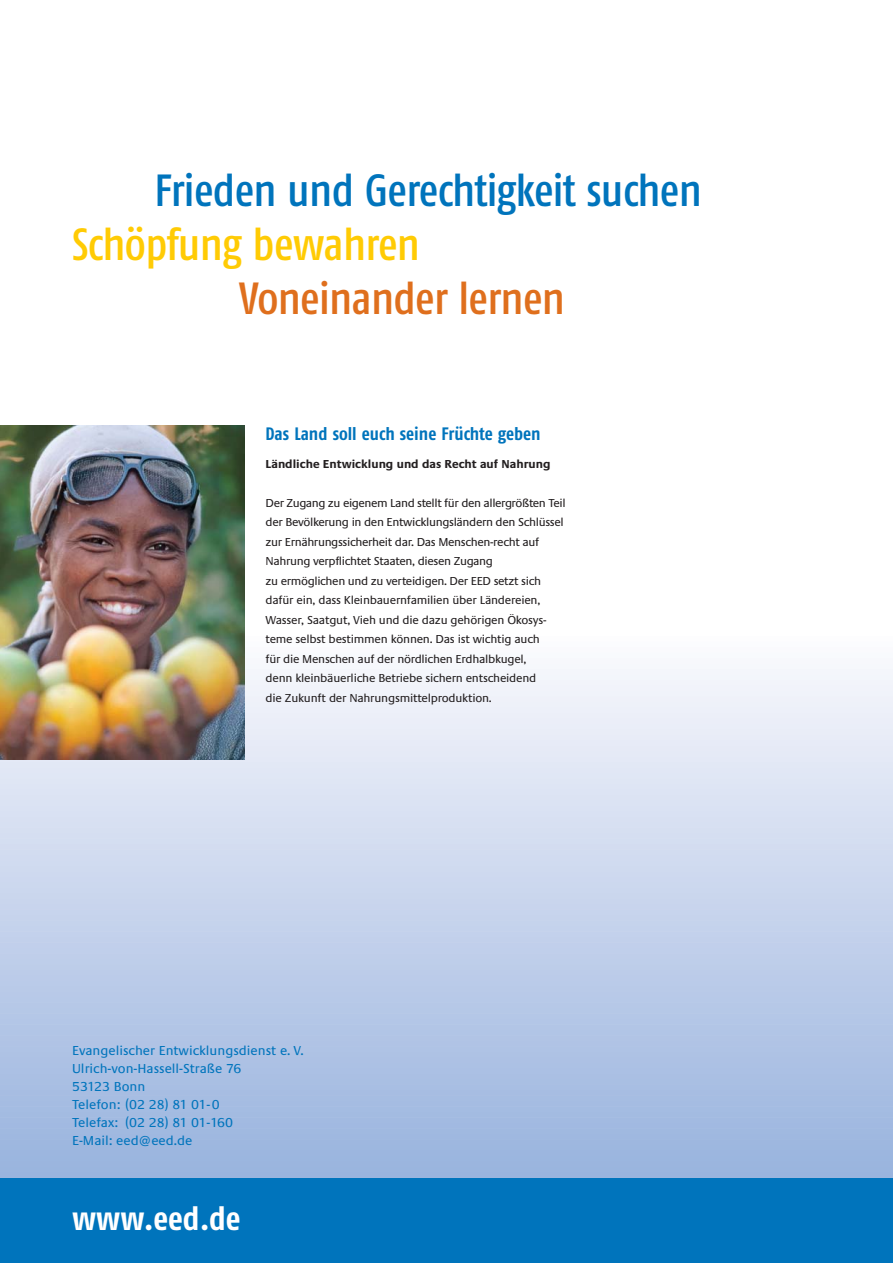
<style>
.page{position:relative;width:893px;height:1263px;background:#fff}
.page>*{position:absolute;margin:0;border:0;box-sizing:border-box;transform-origin:0 0}
.t1{font:45px "Fago Co Med";letter-spacing:-.015em;color:#0074bc}
.t2{font:45px "Fago Co Med";letter-spacing:-.015em;color:#ffcb04}
.t3{font:45px "Fago Co Med";letter-spacing:-.015em;color:#df6f1d}
.t4{font:700 33px "Fago Co";color:#fff}
.t5{font:700 18px "Fago Co";color:#0074bc}
.t6{font:13.5px/18px "Praxis EF";color:#0074bc}
.t7{font:12px/19.5px "Praxis EF";letter-spacing:-.03em;color:#231f20}
.t8{font:700 12px "Praxis EF";color:#231f20}
.s1{font-size:15px}
</style>
<div class="page">
<div style="left:0;top:1171px;width:893px;height:7px;background:#99b4de"></div>
<div style="left:0;top:1166px;width:893px;height:7px;background:#9ab5de"></div>
<div style="left:0;top:1160px;width:893px;height:7px;background:#9bb5de"></div>
<div style="left:0;top:1155px;width:893px;height:7px;background:#9bb6df"></div>
<div style="left:0;top:1149px;width:893px;height:8px;background:#9cb6df"></div>
<div style="left:0;top:1144px;width:893px;height:7px;background:#9db7df"></div>
<div style="left:0;top:1138px;width:893px;height:8px;background:#9eb7df"></div>
<div style="left:0;top:1133px;width:893px;height:7px;background:#9fb8e0"></div>
<div style="left:0;top:1127px;width:893px;height:8px;background:#a0b9e0"></div>
<div style="left:0;top:1122px;width:893px;height:7px;background:#a1b9e1"></div>
<div style="left:0;top:1116px;width:893px;height:8px;background:#a2bae1"></div>
<div style="left:0;top:1111px;width:893px;height:7px;background:#a3bbe1"></div>
<div style="left:0;top:1106px;width:893px;height:7px;background:#a4bce2"></div>
<div style="left:0;top:1100px;width:893px;height:7px;background:#a5bce2"></div>
<div style="left:0;top:1095px;width:893px;height:7px;background:#a6bde2"></div>
<div style="left:0;top:1089px;width:893px;height:7px;background:#a7bde2"></div>
<div style="left:0;top:1084px;width:893px;height:7px;background:#a8bee3"></div>
<div style="left:0;top:1078px;width:893px;height:7px;background:#a9bfe3"></div>
<div style="left:0;top:1073px;width:893px;height:7px;background:#aabfe3"></div>
<div style="left:0;top:1067px;width:893px;height:7px;background:#abc0e4"></div>
<div style="left:0;top:1062px;width:893px;height:7px;background:#acc1e4"></div>
<div style="left:0;top:1056px;width:893px;height:8px;background:#adc1e4"></div>
<div style="left:0;top:1051px;width:893px;height:7px;background:#aec2e4"></div>
<div style="left:0;top:1045px;width:893px;height:8px;background:#afc3e5"></div>
<div style="left:0;top:1040px;width:893px;height:7px;background:#b0c3e5"></div>
<div style="left:0;top:1034px;width:893px;height:8px;background:#b1c4e5"></div>
<div style="left:0;top:1029px;width:893px;height:7px;background:#b1c5e6"></div>
<div style="left:0;top:1023px;width:893px;height:8px;background:#b2c5e6"></div>
<div style="left:0;top:1018px;width:893px;height:7px;background:#b3c6e7"></div>
<div style="left:0;top:1013px;width:893px;height:7px;background:#b4c7e7"></div>
<div style="left:0;top:1007px;width:893px;height:7px;background:#b5c8e7"></div>
<div style="left:0;top:1002px;width:893px;height:7px;background:#b6c8e7"></div>
<div style="left:0;top:996px;width:893px;height:7px;background:#b7c9e8"></div>
<div style="left:0;top:991px;width:893px;height:7px;background:#b8c9e8"></div>
<div style="left:0;top:985px;width:893px;height:7px;background:#b9cae8"></div>
<div style="left:0;top:980px;width:893px;height:7px;background:#bacbe9"></div>
<div style="left:0;top:974px;width:893px;height:8px;background:#bbcbe9"></div>
<div style="left:0;top:969px;width:893px;height:7px;background:#bccce9"></div>
<div style="left:0;top:963px;width:893px;height:8px;background:#bdcde9"></div>
<div style="left:0;top:958px;width:893px;height:7px;background:#beceea"></div>
<div style="left:0;top:952px;width:893px;height:8px;background:#bfceea"></div>
<div style="left:0;top:947px;width:893px;height:7px;background:#c0cfeb"></div>
<div style="left:0;top:941px;width:893px;height:8px;background:#c1cfeb"></div>
<div style="left:0;top:936px;width:893px;height:7px;background:#c2d0eb"></div>
<div style="left:0;top:930px;width:893px;height:8px;background:#c3d1ec"></div>
<div style="left:0;top:925px;width:893px;height:7px;background:#c4d2ec"></div>
<div style="left:0;top:920px;width:893px;height:7px;background:#c5d3ec"></div>
<div style="left:0;top:914px;width:893px;height:7px;background:#c6d3ec"></div>
<div style="left:0;top:909px;width:893px;height:7px;background:#c7d4ed"></div>
<div style="left:0;top:903px;width:893px;height:7px;background:#c8d4ed"></div>
<div style="left:0;top:898px;width:893px;height:7px;background:#c9d5ed"></div>
<div style="left:0;top:892px;width:893px;height:7px;background:#cad6ed"></div>
<div style="left:0;top:887px;width:893px;height:7px;background:#cbd7ee"></div>
<div style="left:0;top:881px;width:893px;height:8px;background:#ccd8ee"></div>
<div style="left:0;top:876px;width:893px;height:7px;background:#cdd8ef"></div>
<div style="left:0;top:870px;width:893px;height:8px;background:#ced9ef"></div>
<div style="left:0;top:865px;width:893px;height:7px;background:#cfdaef"></div>
<div style="left:0;top:859px;width:893px;height:8px;background:#d0dbf0"></div>
<div style="left:0;top:854px;width:893px;height:7px;background:#d1dbf0"></div>
<div style="left:0;top:848px;width:893px;height:8px;background:#d2dcf0"></div>
<div style="left:0;top:843px;width:893px;height:7px;background:#d3dcf0"></div>
<div style="left:0;top:838px;width:893px;height:7px;background:#d4def1"></div>
<div style="left:0;top:832px;width:893px;height:7px;background:#d5def1"></div>
<div style="left:0;top:827px;width:893px;height:7px;background:#d6dff1"></div>
<div style="left:0;top:821px;width:893px;height:7px;background:#d7e0f2"></div>
<div style="left:0;top:816px;width:893px;height:7px;background:#d8e0f2"></div>
<div style="left:0;top:810px;width:893px;height:7px;background:#d9e1f3"></div>
<div style="left:0;top:805px;width:893px;height:7px;background:#dae2f3"></div>
<div style="left:0;top:799px;width:893px;height:7px;background:#dbe3f3"></div>
<div style="left:0;top:794px;width:893px;height:7px;background:#dce3f3"></div>
<div style="left:0;top:788px;width:893px;height:8px;background:#dde4f4"></div>
<div style="left:0;top:783px;width:893px;height:7px;background:#dee5f4"></div>
<div style="left:0;top:777px;width:893px;height:8px;background:#dfe6f4"></div>
<div style="left:0;top:772px;width:893px;height:7px;background:#e0e7f5"></div>
<div style="left:0;top:766px;width:893px;height:8px;background:#e1e7f5"></div>
<div style="left:0;top:761px;width:893px;height:7px;background:#e2e8f5"></div>
<div style="left:0;top:755px;width:893px;height:8px;background:#e4e9f6"></div>
<div style="left:0;top:750px;width:893px;height:7px;background:#e5eaf6"></div>
<div style="left:0;top:745px;width:893px;height:7px;background:#e6eaf6"></div>
<div style="left:0;top:739px;width:893px;height:7px;background:#e7ebf7"></div>
<div style="left:0;top:734px;width:893px;height:7px;background:#e8ecf7"></div>
<div style="left:0;top:728px;width:893px;height:7px;background:#e9edf7"></div>
<div style="left:0;top:723px;width:893px;height:7px;background:#eaeef8"></div>
<div style="left:0;top:717px;width:893px;height:7px;background:#ebeef8"></div>
<div style="left:0;top:712px;width:893px;height:7px;background:#eceff8"></div>
<div style="left:0;top:706px;width:893px;height:8px;background:#edf0f9"></div>
<div style="left:0;top:701px;width:893px;height:7px;background:#eef1f9"></div>
<div style="left:0;top:695px;width:893px;height:8px;background:#eff1f9"></div>
<div style="left:0;top:690px;width:893px;height:7px;background:#f0f3fa"></div>
<div style="left:0;top:684px;width:893px;height:8px;background:#f1f3fa"></div>
<div style="left:0;top:679px;width:893px;height:7px;background:#f2f4fa"></div>
<div style="left:0;top:673px;width:893px;height:8px;background:#f3f6fb"></div>
<div style="left:0;top:668px;width:893px;height:7px;background:#f4f6fb"></div>
<div style="left:0;top:663px;width:893px;height:7px;background:#f6f8fc"></div>
<div style="left:0;top:657px;width:893px;height:7px;background:#f7f8fc"></div>
<div style="left:0;top:652px;width:893px;height:7px;background:#f8fafd"></div>
<div style="left:0;top:646px;width:893px;height:7px;background:#fafafd"></div>
<div style="left:0;top:641px;width:893px;height:7px;background:#fbfcfe"></div>
<div style="left:0;top:1178px;width:893px;height:85px;background:#0074bc"></div>
<img style="left:0;top:426px;width:244px;height:333px">
<h1 class="t1" style="left:155px;top:170px;width:549px">Frieden und Gerechtigkeit suchen</h1>
<h1 class="t2" style="left:72px;top:224px;width:349px">Schöpfung bewahren</h1>
<h1 class="t3" style="left:239px;top:278px;width:327px">Voneinander lernen</h1>
<h3 class="t5" style="left:266px;top:426px;width:276px">Das Land soll euch seine Früchte geben</h3>
<p class="t8" style="left:266px;top:459px;width:287px">Ländliche Entwicklung und das Recht auf Nahrung</p>
<p class="t7" style="left:266px;top:494px;width:302px">Der Zugang zu eigenem Land stellt für den allergrößten Teil der Bevölkerung in den Entwicklungsländern den Schlüssel zur Ernährungssicherheit dar. Das Menschen-recht auf Nahrung verpflichtet Staaten, diesen Zugang<br>zu ermöglichen und zu verteidigen. Der EED setzt sich dafür ein, dass Kleinbauernfamilien über Ländereien, Wasser, Saatgut, Vieh und die dazu gehörigen Ökosys&shy;teme selbst bestimmen können. Das ist wichtig auch<br>für die Menschen auf der nördlichen Erdhalbkugel,<br>denn kleinbäuerliche Betriebe sichern entscheidend<br>die Zukunft der Nahrungsmittelproduktion.</p>
<p class="t6" style="left:72px;top:1043px;width:233px">Evangelischer Entwicklungsdienst e. V.<br>Ulrich-von-Hassell-Straße 76<br>53123 Bonn<br>Telefon: (02 28) 81 01-0<br>Telefax: (02 28) 81 01-160<br>E-Mail: eed<span class="s1">@</span>eed.de</p>
<h2 class="t4" style="left:72px;top:1204px;width:170px">www.eed.de</h2>
</div>
